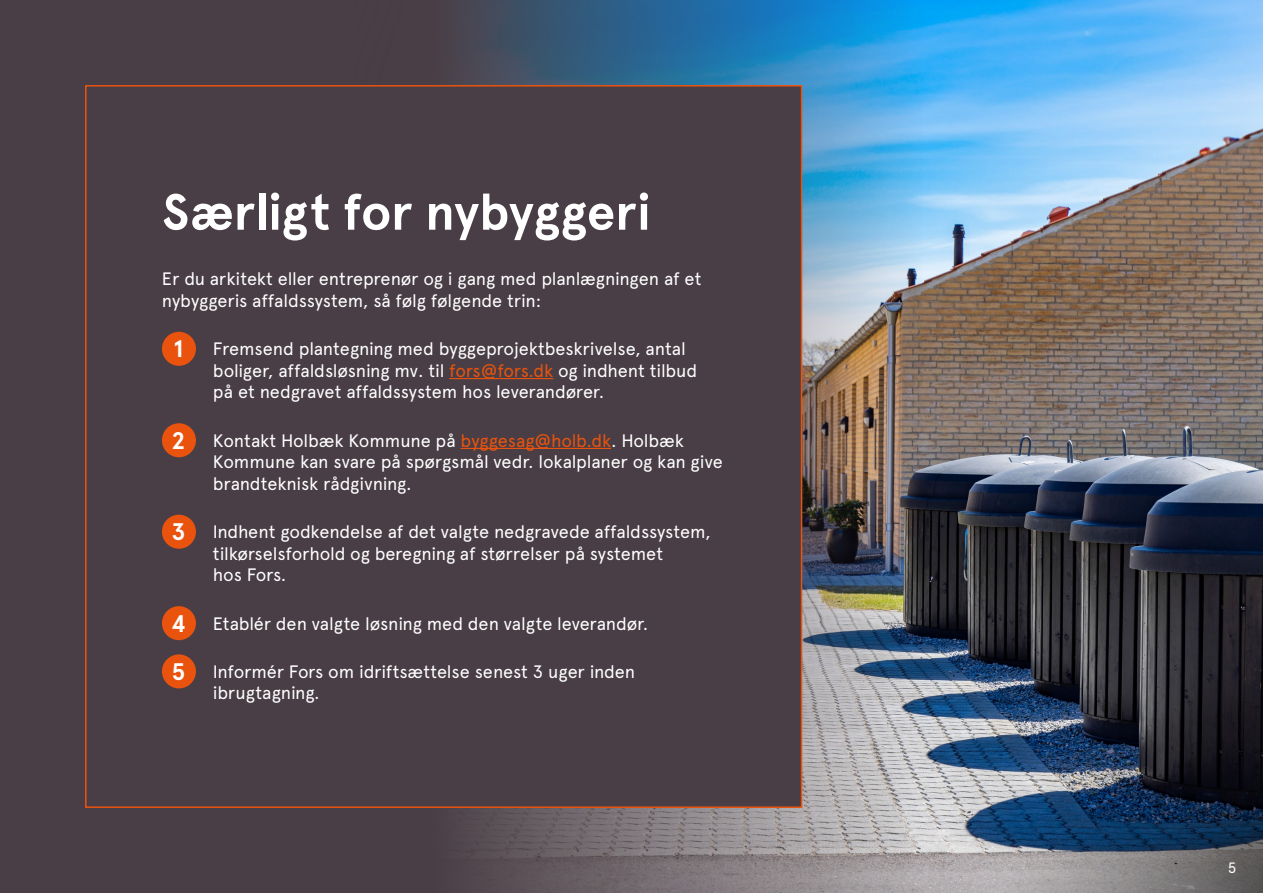
<style>
.page{position:relative;width:1263px;height:893px;background:#493e45}
.page>*{position:absolute;margin:0;border:0;box-sizing:border-box;transform-origin:0 0}
.t1{font:700 51px "Apercu Pro";letter-spacing:-.005em;color:#fff}
.t2{font:18px/21.6px "Apercu Pro";letter-spacing:-.01em;color:#fff}
.t3{font:15px "Apercu Pro";color:#fff}
.s1{font-weight:700;font-size:24px}
.s2{color:#e9530e}
</style>
<div class="page">
<img style="left:461px;top:0;width:802px;height:893px">
<svg style="left:997px;top:627px;width:266px;height:266px;background:#384253"></svg>
<div style="left:85px;top:85px;width:717px;height:723px;background:#493e45;border:2px solid #e9530e"></div>
<hr style="left:449px;top:378px;width:104px;height:1px;background:#e9530e">
<hr style="left:461px;top:448px;width:150px;height:1px;background:#e9530e">
<div style="left:162px;top:332px;width:34px;height:34px;background:#e9530e;border-radius:50%"></div>
<div style="left:162px;top:423px;width:34px;height:34px;background:#e9530e;border-radius:50%"></div>
<div style="left:162px;top:515px;width:34px;height:34px;background:#e9530e;border-radius:50%"></div>
<div style="left:162px;top:606px;width:34px;height:34px;background:#e9530e;border-radius:50%"></div>
<div style="left:162px;top:654px;width:34px;height:34px;background:#e9530e;border-radius:50%"></div>
<h1 class="t1" style="left:162px;top:173px;width:490px">Særligt for nybyggeri</h1>
<p class="t2" style="left:162px;top:267px;width:541px">Er du arkitekt eller entreprenør og i gang med planlægningen af et nybyggeris affaldssystem, så følg følgende trin:</p>
<p class="t2" style="left:213px;top:337px;width:486px;text-indent:-39px"><span class="s1">1</span> Fremsend plantegning med byggeprojektbeskrivelse, antal boliger, affaldsløsning mv. til <span class="s2">fors@fors.dk</span> og indhent tilbud på et nedgravet affaldssystem hos leverandører.</p>
<p class="t2" style="left:213px;top:428px;width:511px;text-indent:-41px"><span class="s1">2</span> Kontakt Holbæk Kommune på <span class="s2">byggesag@holb.dk</span>. Holbæk<br>Kommune kan svare på spørgsmål vedr. lokalplaner og kan give brandteknisk rådgivning.</p>
<p class="t2" style="left:213px;top:519px;width:499px;text-indent:-42px"><span class="s1">3</span> Indhent godkendelse af det valgte nedgravede affaldssystem, tilkørselsforhold og beregning af størrelser på systemet<br>hos Fors.</p>
<p class="t2" style="left:171px;top:611px;width:479px"><span class="s1">4</span> Etablér den valgte løsning med den valgte leverandør.</p>
<p class="t2" style="left:213px;top:659px;width:424px;text-indent:-42px"><span class="s1">5</span> Informér Fors om idriftsættelse senest 3 uger inden ibrugtagning.</p>
<p class="t3" style="left:1228px;top:856px;width:10px">5</p>
</div>
